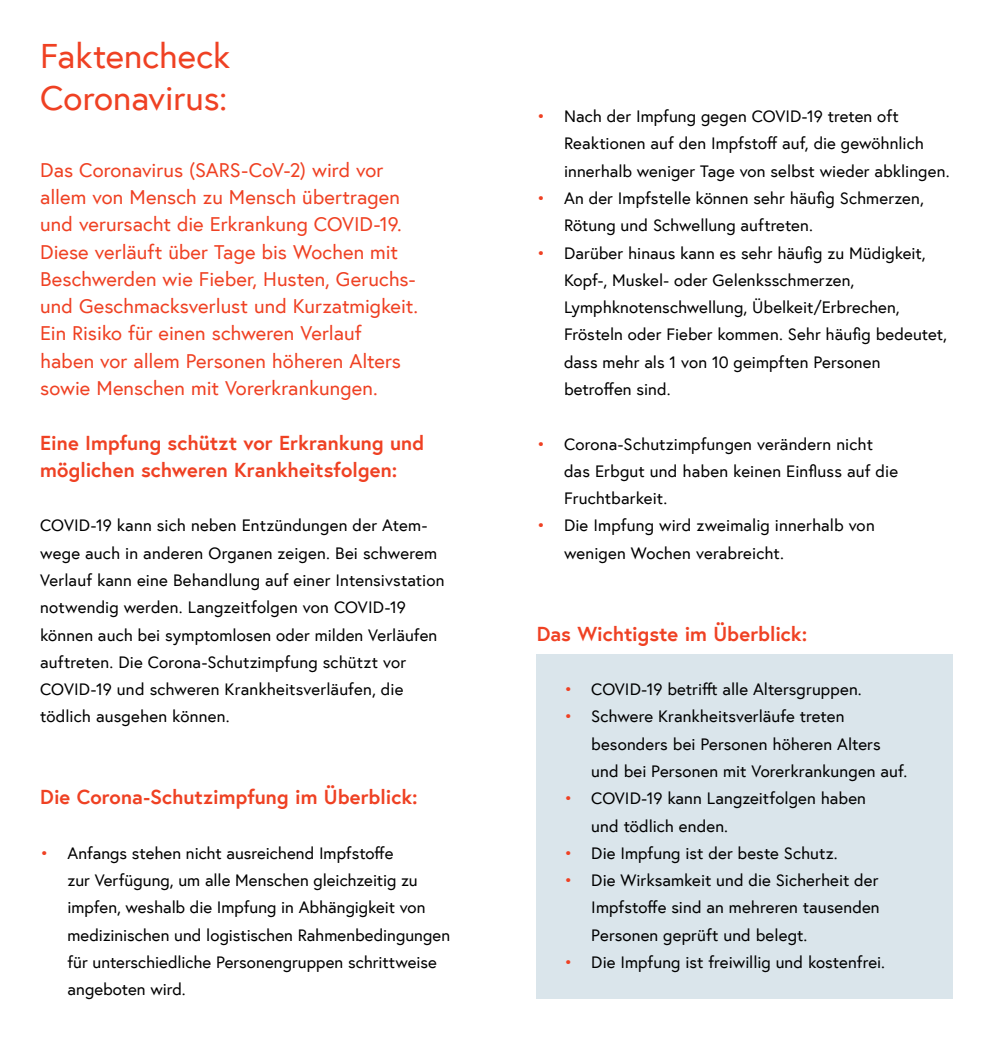
<style>
.page{position:relative;width:993px;height:1042px;background:#fff}
.page>*{position:absolute;margin:0;border:0;box-sizing:border-box;transform-origin:0 0}
.h1_ohne_Nummerierung{font:35px/42px "Europa Austria";letter-spacing:-.005em;color:#ef4123}
.p_Introtext{font:20.12px/27.3px "Europa Austria";color:#ef4123}
.p_Introtext-2{font:700 20.12px/27.3px "Europa Austria";letter-spacing:.005em;color:#ef4123}
.h2_ohne_Nummerierung{font:700 20.12px "Europa Austria";color:#ef4123}
.t1{font:16.8px/27.3px "Europa Austria";letter-spacing:.005em;color:#000}
.s1{color:#ef4123}
</style>
<div class="page">
<div style="left:536px;top:655px;width:416px;height:71px;background:#dae5eb"></div>
<div style="left:536px;top:682px;width:416px;height:126px;background:#dae5eb"></div>
<div style="left:536px;top:764px;width:416px;height:98px;background:#dae5eb"></div>
<div style="left:536px;top:846px;width:416px;height:125px;background:#dae5eb"></div>
<div style="left:536px;top:927px;width:416px;height:72px;background:#dae5eb"></div>
<h1 class="h1_ohne_Nummerierung" style="left:40px;top:34px;width:191px">Faktencheck<br>Coronavirus:</h1>
<p class="p_Introtext" style="left:40px;top:156px;width:379px">Das Coronavirus (SARS-CoV-2) wird vor allem von Mensch zu Mensch übertragen und verursacht die Erkrankung COVID-19.<br>Diese verläuft über Tage bis Wochen mit Beschwerden wie Fieber, Husten, Geruchs&shy;und Geschmacksverlust und Kurzatmigkeit.<br>Ein Risiko für einen schweren Verlauf haben vor allem Personen höheren Alters sowie Menschen mit Vorerkrankungen.</p>
<p class="p_Introtext-2" style="left:40px;top:428px;width:385px">Eine Impfung schützt vor Erkrankung und möglichen schweren Krankheitsfolgen:</p>
<p class="t1" style="left:40px;top:511px;width:406px">COVID-19 kann sich neben Entzündungen der Atem&shy;wege auch in anderen Organen zeigen. Bei schwerem Verlauf kann eine Behandlung auf einer Intensivstation notwendig werden. Langzeitfolgen von COVID-19 können auch bei symptomlosen oder milden Verläufen auftreten. Die Corona-Schutzimpfung schützt vor COVID-19 und schweren Krankheitsverläufen, die tödlich ausgehen können.</p>
<p class="p_Introtext-2" style="left:40px;top:783px;width:379px">Die Corona-Schutzimpfung im Überblick:</p>
<p class="t1" style="left:67px;top:839px;width:384px;text-indent:-27px"><span class="s1">•</span> Anfangs stehen nicht ausreichend Impfstoffe<br>zur Verfügung, um alle Menschen gleichzeitig zu impfen, weshalb die Impfung in Abhängigkeit von medizinischen und logistischen Rahmenbedingungen für unterschiedliche Personengruppen schrittweise angeboten wird.</p>
<p class="t1" style="left:564px;top:102px;width:387px;text-indent:-27px"><span class="s1">•</span> Nach der Impfung gegen COVID-19 treten oft<br>Reaktionen auf den Impfstoff auf, die gewöhnlich innerhalb weniger Tage von selbst wieder abklingen.</p>
<p class="t1" style="left:564px;top:184px;width:361px;text-indent:-27px"><span class="s1">•</span> An der Impfstelle können sehr häufig Schmerzen,<br>Rötung und Schwellung auftreten.</p>
<p class="t1" style="left:564px;top:239px;width:384px;text-indent:-27px"><span class="s1">•</span> Darüber hinaus kann es sehr häufig zu Müdigkeit, Kopf-, Muskel- oder Gelenksschmerzen, Lymphknotenschwellung, Übelkeit/Erbrechen, Frösteln oder Fieber kommen. Sehr häufig bedeutet, dass mehr als 1 von 10 geimpften Personen betroffen sind.</p>
<p class="t1" style="left:564px;top:430px;width:335px;text-indent:-27px"><span class="s1">•</span> Corona-Schutzimpfungen verändern nicht das Erbgut und haben keinen Einfluss auf die<br>Fruchtbarkeit.</p>
<p class="t1" style="left:564px;top:511px;width:312px;text-indent:-27px"><span class="s1">•</span> Die Impfung wird zweimalig innerhalb von wenigen Wochen verabreicht.</p>
<h2 class="h2_ohne_Nummerierung" style="left:536px;top:620px;width:272px">Das Wichtigste im Überblick:</h2>
<p class="t1" style="left:564px;top:675px;width:299px"><span class="s1">•</span> COVID-19 betrifft alle Altersgruppen.</p>
<p class="t1" style="left:591px;top:702px;width:317px;text-indent:-27px"><span class="s1">•</span> Schwere Krankheitsverläufe treten besonders bei Personen höheren Alters und bei Personen mit Vorerkrankungen auf.</p>
<p class="t1" style="left:591px;top:784px;width:276px;text-indent:-27px"><span class="s1">•</span> COVID-19 kann Langzeitfolgen haben und tödlich enden.</p>
<p class="t1" style="left:564px;top:839px;width:275px"><span class="s1">•</span> Die Impfung ist der beste Schutz.</p>
<p class="t1" style="left:591px;top:866px;width:290px;text-align:justify;text-indent:-27px"><span class="s1">•</span> Die Wirksamkeit und die Sicherheit der Impfstoffe sind an mehreren tausenden Personen geprüft und belegt.</p>
<p class="t1" style="left:564px;top:948px;width:322px"><span class="s1">•</span> Die Impfung ist freiwillig und kostenfrei.</p>
</div>
